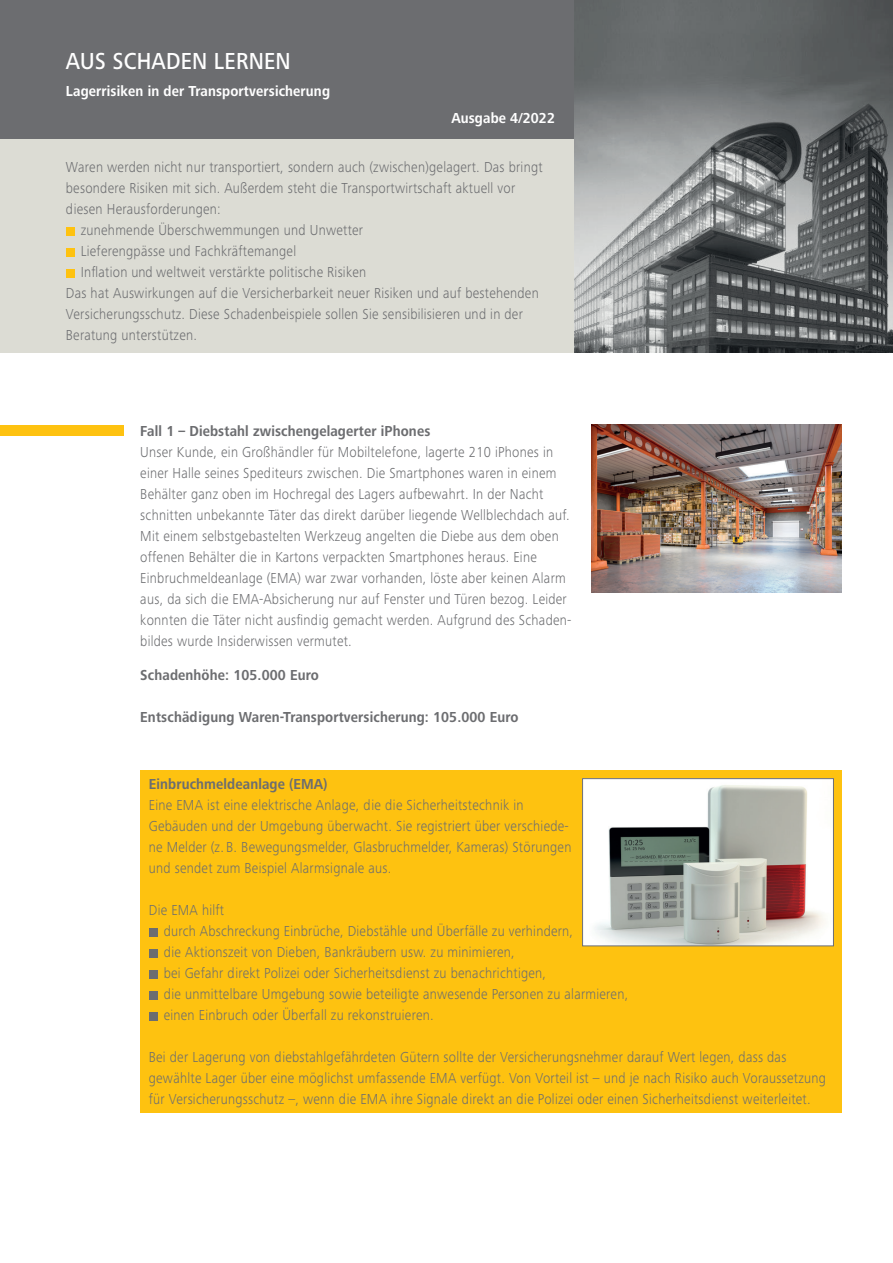
<style>
.page{position:relative;width:893px;height:1263px;background:#fff}
.page>*{position:absolute;margin:0;border:0;box-sizing:border-box;transform-origin:0 0}
.t1{font:500 24px "Frutiger Next Pro";letter-spacing:.01em;color:#fff;scale:.9 1}
.t2{font:300 15px/21px "Frutiger Next Pro";letter-spacing:.02em;color:#6c6d70;scale:.9 1}
.t3{font:700 15px "Frutiger Next Pro";letter-spacing:.01em;color:#6c6d70;scale:.9 1}
.t4{font:700 15px "Frutiger Next Pro";letter-spacing:.01em;color:#fff;scale:.9 1}
</style>
<div class="page">
<div style="left:0;top:0;width:574px;height:353px;background:#dcdcd4"></div>
<div style="left:0;top:0;width:574px;height:138px;background:#6c6d70"></div>
<img style="left:574px;top:0;width:319px;height:353px">
<div style="left:66px;top:227px;width:8px;height:8px;background:#fec210"></div>
<div style="left:66px;top:248px;width:8px;height:8px;background:#fec210"></div>
<div style="left:66px;top:269px;width:8px;height:8px;background:#fec210"></div>
<div style="left:0;top:425px;width:123px;height:11px;background:#fec210"></div>
<img style="left:591px;top:425px;width:251px;height:167px">
<div style="left:140px;top:770px;width:702px;height:343px;background:#fec210"></div>
<div style="left:149px;top:928px;width:8px;height:8px;background:#6c6d70"></div>
<div style="left:149px;top:949px;width:8px;height:8px;background:#6c6d70"></div>
<div style="left:149px;top:970px;width:8px;height:8px;background:#6c6d70"></div>
<div style="left:149px;top:991px;width:8px;height:8px;background:#6c6d70"></div>
<div style="left:149px;top:1012px;width:8px;height:8px;background:#6c6d70"></div>
<img style="left:584px;top:780px;width:248px;height:164px">
<div style="left:582px;top:778px;width:252px;height:168px;border:1px solid #6c6d70"></div>
<h1 class="t1" style="left:66px;top:48px;width:251px">AUS SCHADEN LERNEN</h1>
<p class="t4" style="left:66px;top:83px;width:295px">Lagerrisiken in der Transportversicherung</p>
<p class="t4" style="left:451px;top:110px;width:117px">Ausgabe 4/2022</p>
<p class="t2" style="left:66px;top:157px;width:531px">Waren werden nicht nur transportiert, sondern auch (zwischen)gelagert. Das bringt</p>
<p class="t2" style="left:66px;top:178px;width:501px">besondere Risiken mit sich. Außerdem steht die Transportwirtschaft aktuell vor</p>
<p class="t2" style="left:66px;top:199px;width:174px">diesen Herausforderungen:</p>
<p class="t2" style="left:81px;top:220px;width:315px">zunehmende Überschwemmungen und Unwetter</p>
<p class="t2" style="left:81px;top:241px;width:241px">Lieferengpässe und Fachkräftemangel</p>
<p class="t2" style="left:81px;top:262px;width:319px">Inflation und weltweit verstärkte politische Risiken</p>
<p class="t2" style="left:66px;top:283px;width:527px">Das hat Auswirkungen auf die Versicherbarkeit neuer Risiken und auf bestehenden</p>
<p class="t2" style="left:66px;top:304px;width:509px">Versicherungsschutz. Diese Schadenbeispiele sollen Sie sensibilisieren und in der</p>
<p class="t2" style="left:66px;top:325px;width:147px">Beratung unterstützen.</p>
<p class="t3" style="left:140px;top:422px;width:324px">Fall 1 – Diebstahl zwischengelagerter iPhones</p>
<p class="t2" style="left:140px;top:442px;width:481px">Unser Kunde, ein Großhändler für Mobiltelefone, lagerte 210 iPhones in einer Halle seines Spediteurs zwischen. Die Smartphones waren in einem Behälter ganz oben im Hochregal des Lagers aufbewahrt. In der Nacht schnitten unbekannte Täter das direkt darüber liegende Wellblechdach auf.<br>Mit einem selbstgebastelten Werkzeug angelten die Diebe aus dem oben offenen Behälter die in Kartons verpackten Smartphones heraus. Eine Einbruchmeldeanlage (EMA) war zwar vorhanden, löste aber keinen Alarm aus, da sich die EMA-Absicherung nur auf Fenster und Türen bezog. Leider konnten die Täter nicht ausfindig gemacht werden. Aufgrund des Schaden&shy;bildes wurde Insiderwissen vermutet.</p>
<p class="t3" style="left:140px;top:666px;width:200px">Schadenhöhe: 105.000 Euro</p>
<p class="t3" style="left:140px;top:708px;width:422px">Entschädigung Waren-Transportversicherung: 105.000 Euro</p>
<p class="t3" style="left:149px;top:776px;width:200px">Einbruchmeldeanlage (EMA)</p>
<p class="t2" style="left:149px;top:795px;width:471px">Eine EMA ist eine elektrische Anlage, die die Sicherheitstechnik in Gebäuden und der Umgebung überwacht. Sie registriert über verschiede&shy;ne Melder (z. B. Bewegungsmelder, Glasbruchmelder, Kameras) Störungen und sendet zum Beispiel Alarmsignale aus.</p>
<p class="t2" style="left:164px;top:900px;width:518px;text-indent:-15px">Die EMA hilft<br>durch Abschreckung Einbrüche, Diebstähle und Überfälle zu verhindern,<br>die Aktionszeit von Dieben, Bankräubern usw. zu minimieren,<br>bei Gefahr direkt Polizei oder Sicherheitsdienst zu benachrichtigen,<br>die unmittelbare Umgebung sowie beteiligte anwesende Personen zu alarmieren, einen Einbruch oder Überfall zu rekonstruieren.</p>
<p class="t2" style="left:149px;top:1047px;width:754px">Bei der Lagerung von diebstahlgefährdeten Gütern sollte der Versicherungsnehmer darauf Wert legen, dass das gewählte Lager über eine möglichst umfassende EMA verfügt. Von Vorteil ist – und je nach Risiko auch Voraussetzung für Versicherungsschutz –, wenn die EMA ihre Signale direkt an die Polizei oder einen Sicherheitsdienst weiterleitet.</p>
</div>
